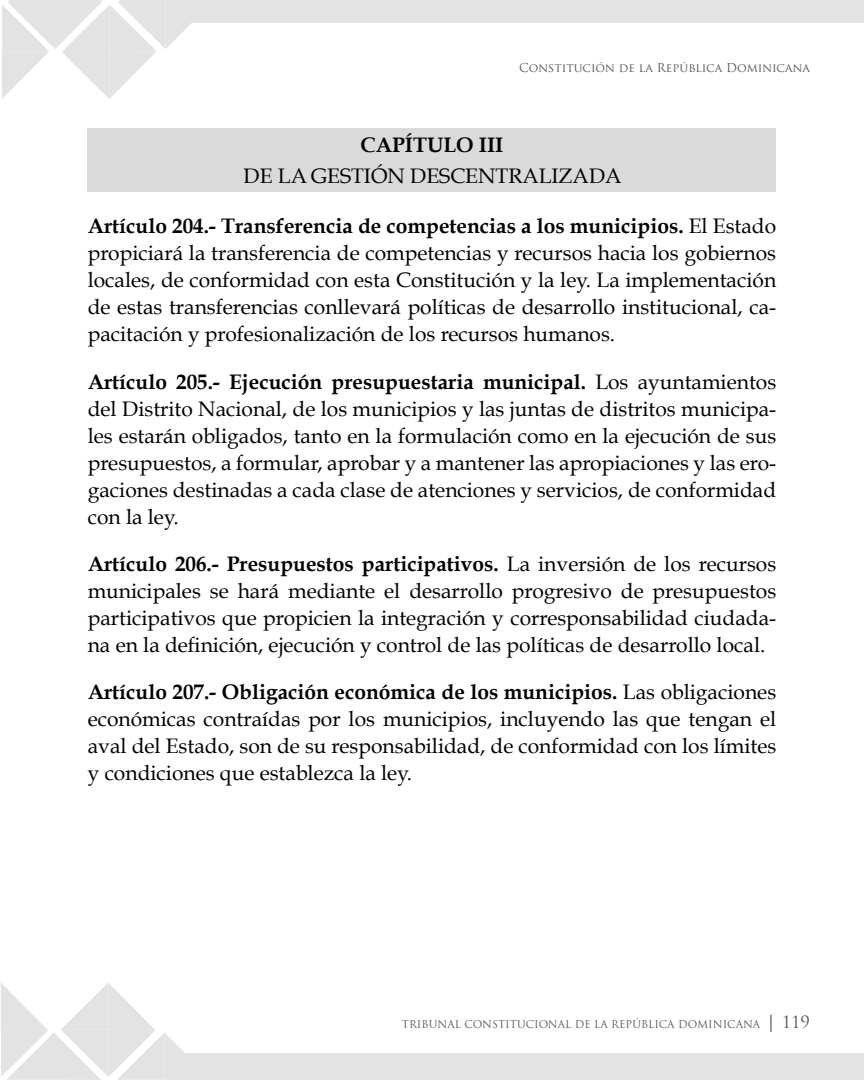
<style>
.page{position:relative;width:864px;height:1080px;background:#fff}
.page>*{position:absolute;margin:0;border:0;box-sizing:border-box;transform-origin:0 0}
.t1{font:21px/27px "Book Antiqua";color:#000;text-align:justify}
.t2{font:700 21px "Book Antiqua";color:#000}
.t3{font:12px "Trajan Pro";color:#575756}
.t4{font:10.5px "Trajan Pro";color:#575756}
.s1{font-weight:700}
.s2{font-family:"Book Antiqua";font-size:18px}
.s3{font-size:16.5px}
</style>
<div class="page">
<svg style="left:1px;top:983px;width:184px;height:97px"></svg>
<div style="left:168px;top:1053px;width:696px;height:27px;background:#e3e3e3"></div>
<div style="left:176px;top:0;width:688px;height:23px;background:#e3e3e3"></div>
<svg style="left:2px;top:0;width:189px;height:99px"></svg>
<div style="left:88px;top:128px;width:688px;height:64px;background:#dadada"></div>
<p class="t3" style="left:519px;top:60px;width:292px">Constitución de la República Dominicana</p>
<p class="t2" style="left:361px;top:133px;width:144px">CAPÍTULO III</p>
<p class="t1" style="left:244px;top:163px;width:379px">DE LA GESTIÓN DESCENTRALIZADA</p>
<p class="t1" style="left:88px;top:213px;width:690px"><span class="s1">Artículo 204.- Transferencia de competencias a los municipios.</span> El Estado propiciará la transferencia de competencias y recursos hacia los gobiernos locales, de conformidad con esta Constitución y la ley. La implementación de estas transferencias conllevará políticas de desarrollo institucional, ca&shy;pacitación y profesionalización de los recursos humanos.</p>
<p class="t1" style="left:88px;top:368px;width:690px"><span class="s1">Artículo 205.- Ejecución presupuestaria municipal.</span> Los ayuntamientos del Distrito Nacional, de los municipios y las juntas de distritos municipa&shy;les estarán obligados, tanto en la formulación como en la ejecución de sus presupuestos, a formular, aprobar y a mantener las apropiaciones y las ero&shy;gaciones destinadas a cada clase de atenciones y servicios, de conformidad con la ley.</p>
<p class="t1" style="left:88px;top:550px;width:690px"><span class="s1">Artículo 206.- Presupuestos participativos.</span> La inversión de los recursos municipales se hará mediante el desarrollo progresivo de presupuestos participativos que propicien la integración y corresponsabilidad ciudada&shy;na en la definición, ejecución y control de las políticas de desarrollo local.</p>
<p class="t1" style="left:88px;top:679px;width:690px"><span class="s1">Artículo 207.- Obligación económica de los municipios.</span> Las obligaciones económicas contraídas por los municipios, incluyendo las que tengan el aval del Estado, son de su responsabilidad, de conformidad con los límites y condiciones que establezca la ley.</p>
<p class="t4" style="left:402px;top:1017px;width:410px">TRIBUNAL CONSTITUCIONAL DE LA REPÚBLICA DOMINICANA <span class="s2">|</span> <span class="s3">119</span></p>
</div>
